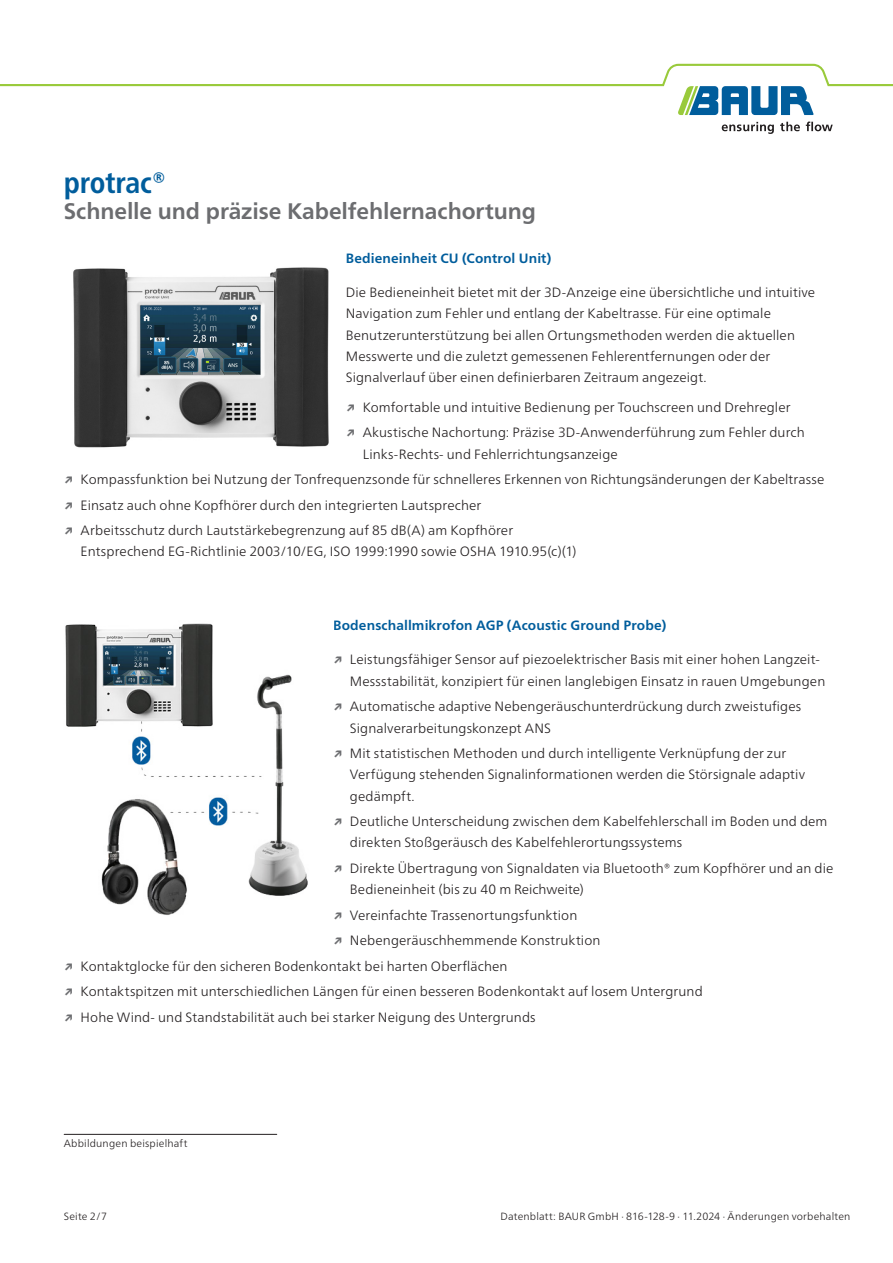
<style>
.page{position:relative;width:893px;height:1263px;background:#fff}
.page>*{position:absolute;margin:0;border:0;box-sizing:border-box;transform-origin:0 0}
.DB_-_Titel_Produktname_blau{font:700 condensed 30px "Frutiger Neue LTW1 G";letter-spacing:-.005em;color:#005d9c}
.DB_-_Aufzählung_USP_Überschrift{font:700 22.5px "Frutiger Neue LTW1 G";letter-spacing:-.005em;color:#6c6d70}
.DB___Fließtext{font:300 13.5px/21.3px "Frutiger Neue LTW1 G";letter-spacing:.01em;color:#231f20}
.DB_-_Condensed_Überschrift{font:700 13.5px "Frutiger Neue LTW1 G";letter-spacing:.01em;color:#005d9c}
.DB_-_Fußnote_rechtsbündig{font:300 10.5px "Frutiger Neue LTW1 G";letter-spacing:.015em;color:#231f20}
.s1{font-weight:700;color:#6c6d70}
</style>
<div class="page">
<svg style="left:722px;top:122px;width:52px;height:12px"></svg>
<svg style="left:780px;top:122px;width:20px;height:9px"></svg>
<svg style="left:806px;top:122px;width:27px;height:9px"></svg>
<svg style="left:0;top:64px;width:893px;height:51px"></svg>
<img style="left:65px;top:623px;width:243px;height:292px">
<hr style="left:64px;top:1134px;width:213px;height:1px;background:#231f20">
<img style="left:73px;top:267px;width:256px;height:181px">
<p class="DB_-_Titel_Produktname_blau" style="left:64px;top:160px;width:104px">protrac®</p>
<p class="DB_-_Aufzählung_USP_Überschrift" style="left:64px;top:195px;width:474px">Schnelle und präzise Kabelfehlernachortung</p>
<p class="DB_-_Condensed_Überschrift" style="left:346px;top:248px;width:207px">Bedieneinheit CU (Control Unit)</p>
<p class="DB___Fließtext" style="left:346px;top:281px;width:471px">Die Bedieneinheit bietet mit der 3D-Anzeige eine übersichtliche und intuitive Navigation zum Fehler und entlang der Kabeltrasse. Für eine optimale Benutzerunterstützung bei allen Ortungsmethoden werden die aktuellen Messwerte und die zuletzt gemessenen Fehlerentfernungen oder der Signalverlauf über einen definierbaren Zeitraum angezeigt.</p>
<p class="DB___Fließtext" style="left:346px;top:395px;width:446px"><span class="s1">↗</span> Komfortable und intuitive Bedienung per Touchscreen und Drehregler</p>
<p class="DB___Fließtext" style="left:363px;top:421px;width:443px;text-indent:-17px"><span class="s1">↗</span> Akustische Nachortung: Präzise 3D-Anwenderführung zum Fehler durch<br>Links-Rechts- und Fehlerrichtungsanzeige</p>
<p class="DB___Fließtext" style="left:64px;top:468px;width:762px"><span class="s1">↗</span> Kompassfunktion bei Nutzung der Tonfrequenzsonde für schnelleres Erkennen von Richtungsänderungen der Kabeltrasse</p>
<p class="DB___Fließtext" style="left:64px;top:493px;width:419px"><span class="s1">↗</span> Einsatz auch ohne Kopfhörer durch den integrierten Lautsprecher</p>
<p class="DB___Fließtext" style="left:81px;top:519px;width:497px;text-indent:-17px"><span class="s1">↗</span> Arbeitsschutz durch Lautstärkebegrenzung auf 85 dB(A) am Kopfhörer<br>Entsprechend EG-Richtlinie 2003/10/EG, ISO 1999:1990 sowie OSHA 1910.95(c)(1)</p>
<p class="DB_-_Condensed_Überschrift" style="left:333px;top:616px;width:335px">Bodenschallmikrofon AGP (Acoustic Ground Probe)</p>
<p class="DB___Fließtext" style="left:350px;top:648px;width:477px;text-indent:-17px"><span class="s1">↗</span> Leistungsfähiger Sensor auf piezoelektrischer Basis mit einer hohen Langzeit-<br>Messstabilität, konzipiert für einen langlebigen Einsatz in rauen Umgebungen</p>
<p class="DB___Fließtext" style="left:350px;top:695px;width:453px;text-indent:-17px"><span class="s1">↗</span> Automatische adaptive Nebengeräuschunterdrückung durch zweistufiges<br>Signalverarbeitungskonzept ANS</p>
<p class="DB___Fließtext" style="left:350px;top:742px;width:457px;text-indent:-17px"><span class="s1">↗</span> Mit statistischen Methoden und durch intelligente Verknüpfung der zur<br>Verfügung stehenden Signalinformationen werden die Störsignale adaptiv gedämpft.</p>
<p class="DB___Fließtext" style="left:350px;top:810px;width:479px;text-indent:-17px"><span class="s1">↗</span> Deutliche Unterscheidung zwischen dem Kabelfehlerschall im Boden und dem direkten Stoßgeräusch des Kabelfehlerortungssystems</p>
<p class="DB___Fließtext" style="left:350px;top:856px;width:485px;text-indent:-17px"><span class="s1">↗</span> Direkte Übertragung von Signaldaten via Bluetooth® zum Kopfhörer und an die<br>Bedieneinheit (bis zu 40 m Reichweite)</p>
<p class="DB___Fließtext" style="left:333px;top:903px;width:246px"><span class="s1">↗</span> Vereinfachte Trassenortungsfunktion</p>
<p class="DB___Fließtext" style="left:333px;top:929px;width:269px"><span class="s1">↗</span> Nebengeräuschhemmende Konstruktion</p>
<p class="DB___Fließtext" style="left:64px;top:954px;width:445px"><span class="s1">↗</span> Kontaktglocke für den sicheren Bodenkontakt bei harten Oberflächen</p>
<p class="DB___Fließtext" style="left:64px;top:980px;width:640px"><span class="s1">↗</span> Kontaktspitzen mit unterschiedlichen Längen für einen besseren Bodenkontakt auf losem Untergrund</p>
<p class="DB___Fließtext" style="left:64px;top:1005px;width:473px"><span class="s1">↗</span> Hohe Wind- und Standstabilität auch bei starker Neigung des Untergrunds</p>
<p class="DB_-_Fußnote_rechtsbündig" style="left:64px;top:1136px;width:125px">Abbildungen beispielhaft</p>
<p class="DB_-_Fußnote_rechtsbündig" style="left:64px;top:1208px;width:45px">Seite 2/7</p>
<p class="DB_-_Fußnote_rechtsbündig" style="left:500px;top:1208px;width:351px">Datenblatt: BAUR GmbH · 816-128-9 · 11.2024 · Änderungen vorbehalten</p>
</div>
